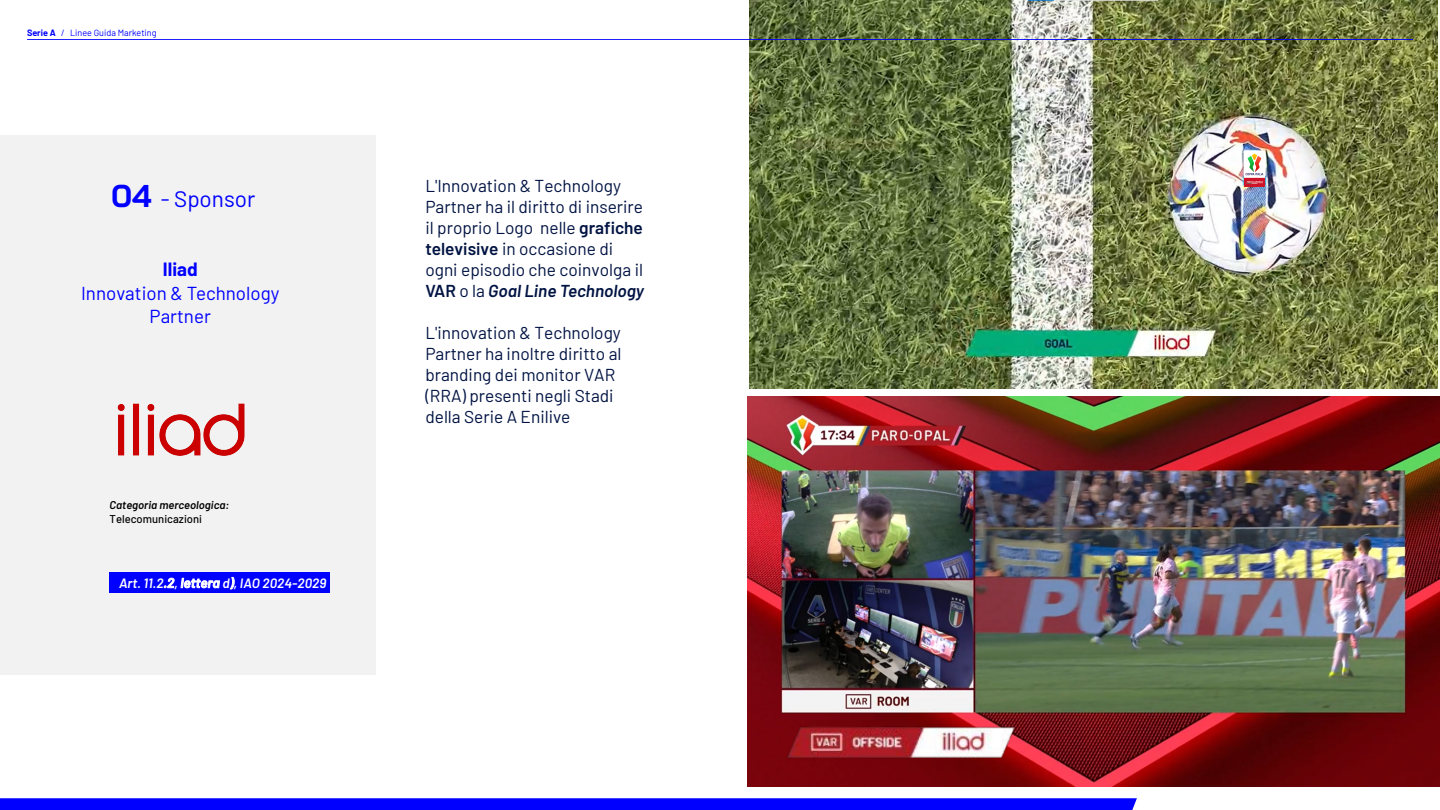
<style>
.page{position:relative;width:1440px;height:810px;background:#fff}
.page>*{position:absolute;margin:0;border:0;box-sizing:border-box;transform-origin:0 0}
.t1{font:22.5px "Barlow";color:#00f}
.t2{font:18.75px/23.2px "Barlow";color:#00f;text-align:center}
.t3{font:700 18.75px "Barlow";color:#00f}
.t4{font:17.25px/21px "Barlow";color:#001343}
.t5{font:italic 600 13.5px "Barlow";color:#fff}
.t6{font:italic 600 11.25px "Barlow";color:#000}
.t7{font:500 11.25px "Barlow";color:#000}
.t8{font:9px "Barlow";color:#00f}
.s1{font-weight:700}
.s2{font-family:"Bai Jamjuree";font-weight:700;font-size:31.5px}
.s3{font-weight:600}
.s4{font-weight:600;font-style:italic}
.s5{font-style:inherit}
</style>
<div class="page">
<img style="left:747px;top:396px;width:693px;height:390px">
<img style="left:749px;top:1px;width:688px;height:388px">
<div style="left:0;top:135px;width:375px;height:540px;background:#f2f2f2"></div>
<div style="left:110px;top:573px;width:220px;height:20px;background:#00f"></div>
<svg style="left:0;top:798px;width:1137px;height:12px;background:#0505ff"></svg>
<hr style="left:27px;top:39px;width:1386px;height:1px;background:#00f">
<img style="left:1244px;top:152px;width:21px;height:35px">
<img style="left:117px;top:403px;width:128px;height:53px">
<img style="left:747px;top:718px;width:287px;height:42px">
<p class="t8" style="left:27px;top:26px;width:131px"><span class="s1">Serie A</span> / Linee Guida Marketing</p>
<h1 class="t1" style="left:111px;top:183px;width:146px"><span class="s2">04</span> - Sponsor</h1>
<p class="t3" style="left:163px;top:256px;width:36px">Iliad</p>
<p class="t2" style="left:81px;top:280px;width:200px">Innovation &amp; Technology<br>Partner</p>
<p class="t6" style="left:110px;top:497px;width:121px">Categoria merceologica:</p>
<p class="t7" style="left:110px;top:510px;width:94px">Telecomunicazioni</p>
<p class="t5" style="left:119px;top:573px;width:209px">Art. 11.2.2, lettera d), IAO 2024-2029</p>
<p class="t4" style="left:425px;top:174px;width:220px">L'Innovation &amp; Technology<br>Partner ha il diritto di inserire il proprio Logo nelle <span class="s3">grafiche televisive</span> in occasione di ogni episodio che coinvolga il<br><span class="s3">VAR</span> o la <span class="s4">Goal Line Technology</span></p>
<p class="t4" style="left:425px;top:321px;width:198px">L'innovation &amp; Technology<br>Partner ha inoltre diritto al branding dei monitor VAR (RRA) presenti <span class="s5">negli</span> Stadi della Serie A Enilive</p>
</div>
